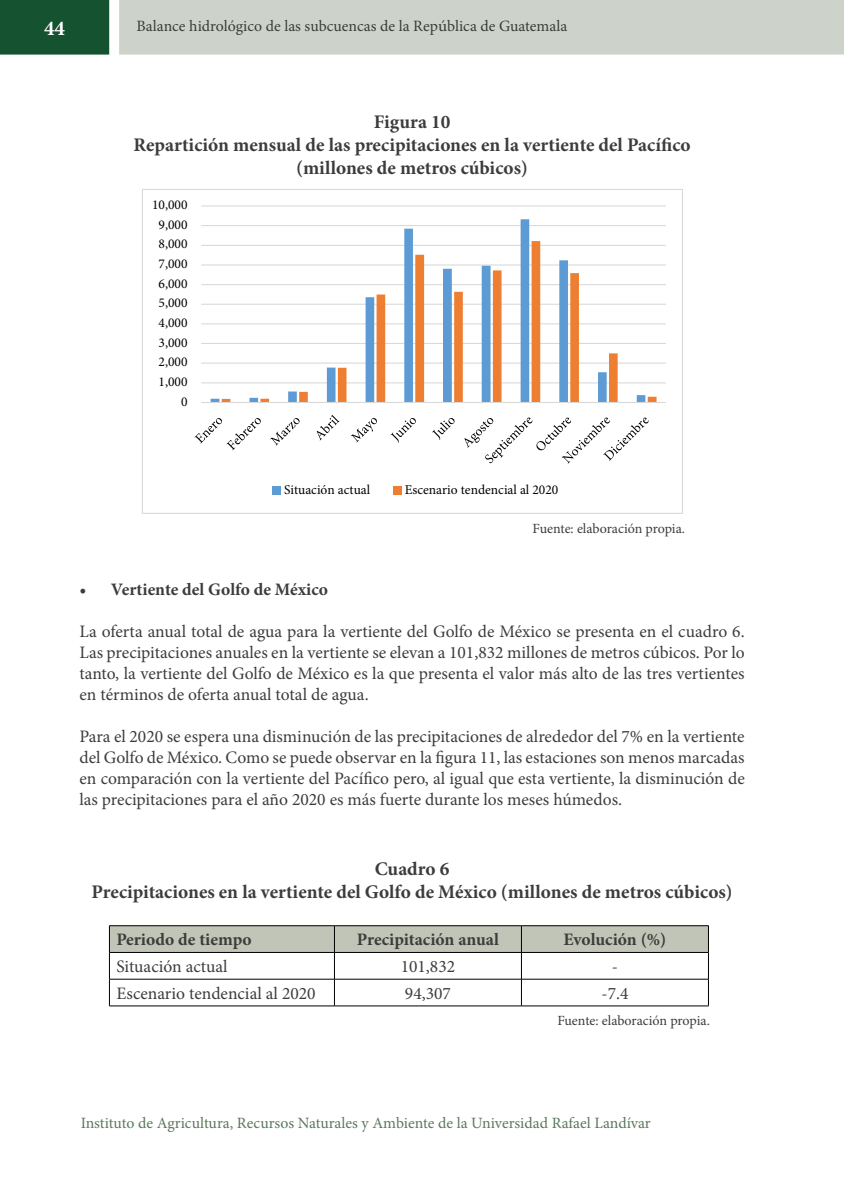
<style>
.page{position:relative;width:844px;height:1191px;background:#fff}
.page>*{position:absolute;margin:0;border:0;box-sizing:border-box;transform-origin:0 0}
.t1{font:700 21px "Minion Pro";color:#fff}
.t2{font:700 19.25px/23.1px "Minion Pro";color:#3c3c3b;text-align:center}
.t3{font:17.5px/21px "Minion Pro";color:#3c3c3b;text-align:justify}
.t4{font:700 17.5px "Minion Pro";letter-spacing:-.005em;color:#3c3c3b}
.t5{font:15.75px "Minion Pro";color:#5b795c}
.t6{font:15.75px "Minion Pro";color:#3c3c3b}
.t7{font:14px "Minion Pro";letter-spacing:-.005em;color:#3c3c3b}
.t8{font:13.47px "Minion Pro";color:#000}
</style>
<div class="page">
<div style="left:0;top:0;width:109px;height:55px;background:#155330;border:2px solid #155330"></div>
<div style="left:119px;top:0;width:724px;height:55px;background:#cdd3ca"></div>
<svg style="left:109px;top:925px;width:600px;height:80px"></svg>
<hr style="left:109px;top:1005px;width:225px;height:1px;background:#000">
<hr style="left:334px;top:1005px;width:187px;height:1px;background:#000">
<hr style="left:521px;top:1005px;width:187px;height:1px;background:#000">
<hr style="left:201px;top:205px;width:464px;height:1px;background:#dad9d9">
<hr style="left:201px;top:225px;width:464px;height:1px;background:#dad9d9">
<hr style="left:201px;top:245px;width:464px;height:1px;background:#dad9d9">
<hr style="left:201px;top:264px;width:464px;height:1px;background:#dad9d9">
<hr style="left:201px;top:284px;width:464px;height:1px;background:#dad9d9">
<hr style="left:201px;top:304px;width:464px;height:1px;background:#dad9d9">
<hr style="left:201px;top:323px;width:464px;height:1px;background:#dad9d9">
<hr style="left:201px;top:343px;width:464px;height:1px;background:#dad9d9">
<hr style="left:201px;top:362px;width:464px;height:1px;background:#dad9d9">
<hr style="left:201px;top:382px;width:464px;height:1px;background:#dad9d9">
<svg style="left:210px;top:219px;width:320px;height:183px"></svg>
<svg style="left:222px;top:241px;width:434px;height:161px"></svg>
<hr style="left:201px;top:402px;width:464px;height:1px;background:#dad9d9">
<svg style="left:194px;top:418px;width:67px;height:32px"></svg>
<svg style="left:270px;top:418px;width:29px;height:27px"></svg>
<svg style="left:316px;top:415px;width:23px;height:25px"></svg>
<svg style="left:351px;top:418px;width:26px;height:24px"></svg>
<svg style="left:390px;top:418px;width:25px;height:25px"></svg>
<svg style="left:432px;top:418px;width:22px;height:22px"></svg>
<svg style="left:464px;top:417px;width:184px;height:47px"></svg>
<div style="left:272px;top:487px;width:8px;height:8px;background:#5c9bd4"></div>
<div style="left:393px;top:487px;width:8px;height:8px;background:#ee7e32"></div>
<p class="t1" style="left:44px;top:14px;width:22px">44</p>
<p class="t6" style="left:136px;top:16px;width:432px">Balance hidrológico de las subcuencas de la República de Guatemala</p>
<p class="t2" style="left:133px;top:110px;width:558px">Figura 10<br>Repartición mensual de las precipitaciones en la vertiente del Pacífico (millones de metros cúbicos)</p>
<p class="t8" style="left:152px;top:196px;width:37px">10,000</p>
<p class="t8" style="left:158px;top:215px;width:30px">9,000</p>
<p class="t8" style="left:158px;top:235px;width:30px">8,000</p>
<p class="t8" style="left:158px;top:255px;width:30px">7,000</p>
<p class="t8" style="left:158px;top:274px;width:30px">6,000</p>
<p class="t8" style="left:158px;top:294px;width:30px">5,000</p>
<p class="t8" style="left:158px;top:313px;width:30px">4,000</p>
<p class="t8" style="left:158px;top:333px;width:30px">3,000</p>
<p class="t8" style="left:158px;top:353px;width:30px">2,000</p>
<p class="t8" style="left:158px;top:372px;width:30px">1,000</p>
<p class="t8" style="left:181px;top:392px;width:8px">0</p>
<p class="t8" style="left:284px;top:480px;width:88px">Situación actual</p>
<p class="t8" style="left:404px;top:480px;width:155px">Escenario tendencial al 2020</p>
<p class="t7" style="left:532px;top:519px;width:154px">Fuente: elaboración propia.</p>
<p class="t4" style="left:79px;top:576px;width:250px">• Vertiente del Golfo de México</p>
<p class="t3" style="left:79px;top:620px;width:666px">La oferta anual total de agua para la vertiente del Golfo de México se presenta en el cuadro 6.<br>Las precipitaciones anuales en la vertiente se elevan a 101,832 millones de metros cúbicos. Por lo tanto, la vertiente del Golfo de México es la que presenta el valor más alto de las tres vertientes en términos de oferta anual total de agua.</p>
<p class="t3" style="left:79px;top:725px;width:666px">Para el 2020 se espera una disminución de las precipitaciones de alrededor del 7% en la vertiente del Golfo de México. Como se puede observar en la figura 11, las estaciones son menos marcadas en comparación con la vertiente del Pacífico pero, al igual que esta vertiente, la disminución de las precipitaciones para el año 2020 es más fuerte durante los meses húmedos.</p>
<p class="t2" style="left:91px;top:857px;width:642px">Cuadro 6<br>Precipitaciones en la vertiente del Golfo de México (millones de metros cúbicos)</p>
<p class="t4" style="left:116px;top:927px;width:137px">Periodo de tiempo</p>
<p class="t4" style="left:357px;top:927px;width:144px">Precipitación anual</p>
<p class="t4" style="left:563px;top:927px;width:104px">Evolución (%)</p>
<p class="t3" style="left:116px;top:956px;width:113px">Situación actual</p>
<p class="t3" style="left:400px;top:956px;width:56px">101,832</p>
<p class="t3" style="left:611px;top:956px;width:8px">-</p>
<p class="t3" style="left:116px;top:983px;width:201px">Escenario tendencial al 2020</p>
<p class="t3" style="left:405px;top:983px;width:47px">94,307</p>
<p class="t3" style="left:601px;top:983px;width:29px">-7.4</p>
<p class="t7" style="left:557px;top:1011px;width:154px">Fuente: elaboración propia.</p>
<p class="t5" style="left:81px;top:1112px;width:571px">Instituto de Agricultura, Recursos Naturales y Ambiente de la Universidad Rafael Landívar</p>
</div>
